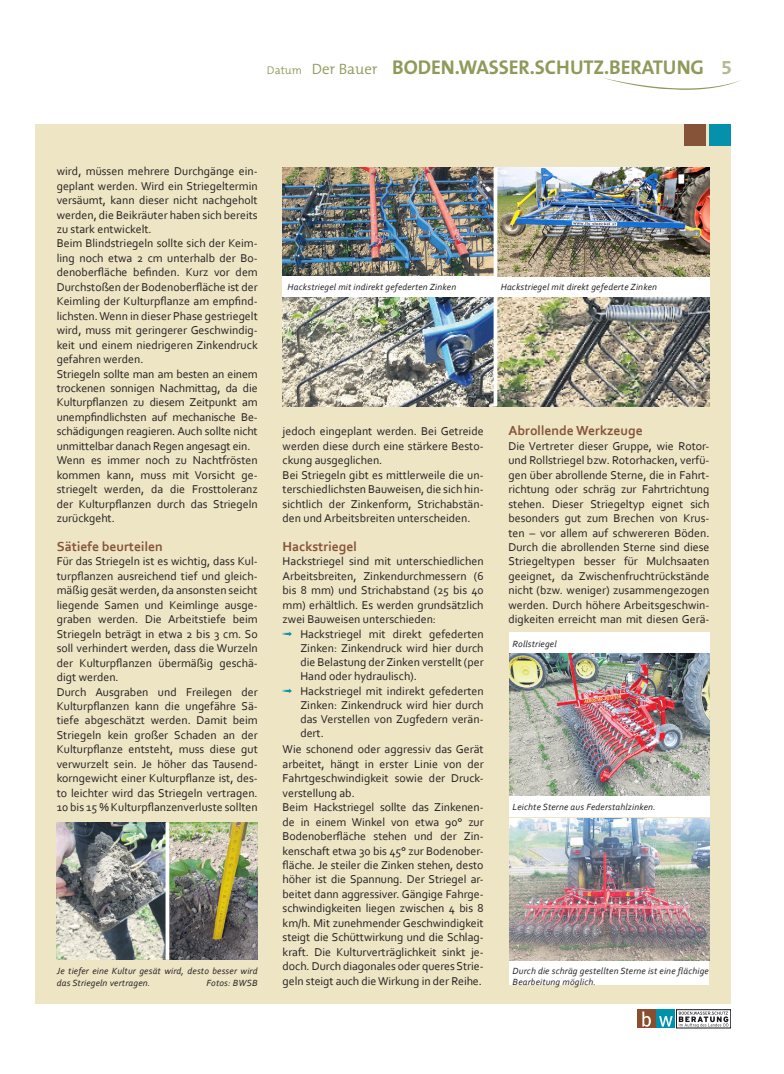
<style>
.page{position:relative;width:784px;height:1074px;background:#fff}
.page>*{position:absolute;margin:0;border:0;box-sizing:border-box;transform-origin:0 0}
.t1{font:700 20px "The Mix B7";letter-spacing:-.005em;color:#8f9a5a}
.Lunart_Zwischentitel{font:700 13.75px "Corbel";color:#865338}
.Lunart_Fliesstext_y{font:11.88px/14.5px "Corbel";color:#231f20;text-align:justify}
.Lunart_Bildtext_y{font:italic 9.38px/11.2px "Corbel";letter-spacing:.02em;color:#231f20}
.s1{font-family:"The Mix B4";font-weight:300;font-size:11.25px}
.s2{font-family:"The Mix B4";font-weight:300;font-size:15px}
.s3{color:#b6bb93}
</style>
<div class="page">
<svg style="left:603px;top:78px;width:138px;height:12px"></svg>
<div style="left:35px;top:124px;width:695px;height:879px;background:#eee5c5"></div>
<div style="left:684px;top:124px;width:21px;height:21px;background:#865338"></div>
<div style="left:709px;top:124px;width:21px;height:21px;background:#0590ab"></div>
<div style="left:676px;top:1009px;width:54px;height:19px;border:1px solid #1a171c"></div>
<svg style="left:678px;top:1011px;width:50px;height:16px"></svg>
<div style="left:636px;top:1009px;width:18px;height:19px;background:#8a4e2e"></div>
<div style="left:656px;top:1009px;width:18px;height:19px;background:#0091ac"></div>
<svg style="left:642px;top:1011px;width:8px;height:15px"></svg>
<svg style="left:659px;top:1016px;width:13px;height:10px"></svg>
<div style="left:508px;top:795px;width:201px;height:21px;background:#fff"></div>
<div style="left:508px;top:959px;width:200px;height:26px;background:#fff"></div>
<div style="left:508px;top:633px;width:201px;height:21px;background:#fff"></div>
<img style="left:508px;top:653px;width:201px;height:142px">
<img style="left:508px;top:818px;width:201px;height:142px">
<img style="left:56px;top:823px;width:109px;height:136px">
<img style="left:169px;top:823px;width:88px;height:136px">
<svg style="left:165px;top:823px;width:4px;height:136px"></svg>
<img style="left:282px;top:167px;width:426px;height:109px">
<div style="left:497px;top:276px;width:211px;height:21px;background:#fff"></div>
<div style="left:282px;top:276px;width:213px;height:21px;background:#fff"></div>
<img style="left:282px;top:297px;width:426px;height:109px">
<svg style="left:493px;top:167px;width:4px;height:239px"></svg>
<h1 class="t1" style="left:267px;top:56px;width:466px"><span class="s1">Datum</span> <span class="s2">Der Bauer</span> BODEN.WASSER.SCHUTZ.BERATUNG <span class="s3">5</span></h1>
<p class="Lunart_Fliesstext_y" style="left:57px;top:164px;width:202px">wird, müssen mehrere Durchgänge ein&shy;geplant werden. Wird ein Striegeltermin versäumt, kann dieser nicht nachgeholt werden, die Beikräuter haben sich bereits zu stark entwickelt.</p>
<p class="Lunart_Fliesstext_y" style="left:57px;top:236px;width:202px">Beim Blindstriegeln sollte sich der Keim&shy;ling noch etwa 2 cm unterhalb der Bo&shy;denoberfläche befinden. Kurz vor dem Durchstoßen der Bodenoberfläche ist der Keimling der Kulturpflanze am empfind&shy;lichsten. Wenn in dieser Phase gestriegelt wird, muss mit geringerer Geschwindig&shy;keit und einem niedrigeren Zinkendruck gefahren werden.</p>
<p class="Lunart_Fliesstext_y" style="left:57px;top:366px;width:202px">Striegeln sollte man am besten an einem trockenen sonnigen Nachmittag, da die Kulturpflanzen zu diesem Zeitpunkt am unempfindlichsten auf mechanische Be&shy;schädigungen reagieren. Auch sollte nicht unmittelbar danach Regen angesagt ein.</p>
<p class="Lunart_Fliesstext_y" style="left:57px;top:453px;width:202px">Wenn es immer noch zu Nachtfrösten kommen kann, muss mit Vorsicht ge&shy;striegelt werden, da die Frosttoleranz der Kulturpflanzen durch das Striegeln zurückgeht.</p>
<p class="Lunart_Zwischentitel" style="left:57px;top:538px;width:107px">Sätiefe beurteilen</p>
<p class="Lunart_Fliesstext_y" style="left:57px;top:554px;width:202px">Für das Striegeln ist es wichtig, dass Kul&shy;turpflanzen ausreichend tief und gleich&shy;mäßig gesät werden, da ansonsten seicht liegende Samen und Keimlinge ausge&shy;graben werden. Die Arbeitstiefe beim Striegeln beträgt in etwa 2 bis 3 cm. So soll verhindert werden, dass die Wurzeln der Kulturpflanzen übermäßig geschä&shy;digt werden.</p>
<p class="Lunart_Fliesstext_y" style="left:57px;top:684px;width:202px">Durch Ausgraben und Freilegen der Kulturpflanzen kann die ungefähre Sä&shy;tiefe abgeschätzt werden. Damit beim Striegeln kein großer Schaden an der Kulturpflanze entsteht, muss diese gut verwurzelt sein. Je höher das Tausend&shy;korngewicht einer Kulturpflanze ist, des&shy;to leichter wird das Striegeln vertragen.<br>10 bis 15 % Kulturpflanzenverluste sollten</p>
<p class="Lunart_Bildtext_y" style="left:57px;top:965px;width:202px">Je tiefer eine Kultur gesät wird, desto besser wird das Striegeln vertragen.</p>
<p class="Lunart_Bildtext_y" style="left:206px;top:976px;width:52px">Fotos: BWSB</p>
<p class="Lunart_Bildtext_y" style="left:287px;top:281px;width:170px">Hackstriegel mit indirekt gefederten Zinken</p>
<p class="Lunart_Bildtext_y" style="left:500px;top:281px;width:158px">Hackstriegel mit direkt gefederte Zinken</p>
<p class="Lunart_Fliesstext_y" style="left:282px;top:424px;width:202px">jedoch eingeplant werden. Bei Getreide werden diese durch eine stärkere Besto&shy;ckung ausgeglichen.</p>
<p class="Lunart_Fliesstext_y" style="left:282px;top:467px;width:202px">Bei Striegeln gibt es mittlerweile die un&shy;terschiedlichsten Bauweisen, die sich hin&shy;sichtlich der Zinkenform, Strichabstän&shy;den und Arbeitsbreiten unterscheiden.</p>
<p class="Lunart_Zwischentitel" style="left:282px;top:538px;width:76px">Hackstriegel</p>
<p class="Lunart_Fliesstext_y" style="left:282px;top:554px;width:202px">Hackstriegel sind mit unterschiedlichen Arbeitsbreiten, Zinkendurchmessern (6 bis 8 mm) und Strichabstand (25 bis 40 mm) erhältlich. Es werden grundsätzlich zwei Bauweisen unterschieden:</p>
<p class="Lunart_Fliesstext_y" style="left:300px;top:626px;width:185px">Hackstriegel mit direkt gefederten Zinken: Zinkendruck wird hier durch die Belastung der Zinken verstellt (per Hand oder hydraulisch).</p>
<p class="Lunart_Fliesstext_y" style="left:300px;top:683px;width:185px">Hackstriegel mit indirekt gefederten Zinken: Zinkendruck wird hier durch das Verstellen von Zugfedern verän&shy;dert.</p>
<p class="Lunart_Fliesstext_y" style="left:282px;top:742px;width:202px">Wie schonend oder aggressiv das Gerät arbeitet, hängt in erster Linie von der Fahrtgeschwindigkeit sowie der Druck&shy;verstellung ab.</p>
<p class="Lunart_Fliesstext_y" style="left:282px;top:799px;width:202px">Beim Hackstriegel sollte das Zinkenen&shy;de in einem Winkel von etwa 90° zur Bodenoberfläche stehen und der Zin&shy;kenschaft etwa 30 bis 45° zur Bodenober&shy;fläche. Je steiler die Zinken stehen, desto höher ist die Spannung. Der Striegel ar&shy;beitet dann aggressiver. Gängige Fahrge&shy;schwindigkeiten liegen zwischen 4 bis 8 km/h. Mit zunehmender Geschwindigkeit steigt die Schüttwirkung und die Schlag&shy;kraft. Die Kulturverträglichkeit sinkt je&shy;doch. Durch diagonales oder queres Strie&shy;geln steigt auch die Wirkung in der Reihe.</p>
<p class="Lunart_Zwischentitel" style="left:508px;top:422px;width:136px">Abrollende Werkzeuge</p>
<p class="Lunart_Fliesstext_y" style="left:508px;top:438px;width:202px">Die Vertreter dieser Gruppe, wie Rotor&shy;und Rollstriegel bzw. Rotorhacken, verfü&shy;gen über abrollende Sterne, die in Fahrt&shy;richtung oder schräg zur Fahrtrichtung stehen. Dieser Striegeltyp eignet sich besonders gut zum Brechen von Krus&shy;ten – vor allem auf schwereren Böden.<br>Durch die abrollenden Sterne sind diese Striegeltypen besser für Mulchsaaten geeignet, da Zwischenfruchtrückstände nicht (bzw. weniger) zusammengezogen werden. Durch höhere Arbeitsgeschwin&shy;digkeiten erreicht man mit diesen Gerä-</p>
<p class="Lunart_Bildtext_y" style="left:512px;top:638px;width:45px">Rollstriegel</p>
<p class="Lunart_Bildtext_y" style="left:512px;top:800px;width:144px">Leichte Sterne aus Federstahlzinken.</p>
<p class="Lunart_Bildtext_y" style="left:512px;top:964px;width:197px">Durch die schräg gestellten Sterne ist eine flächige<br>Bearbeitung möglich.</p>
</div>
